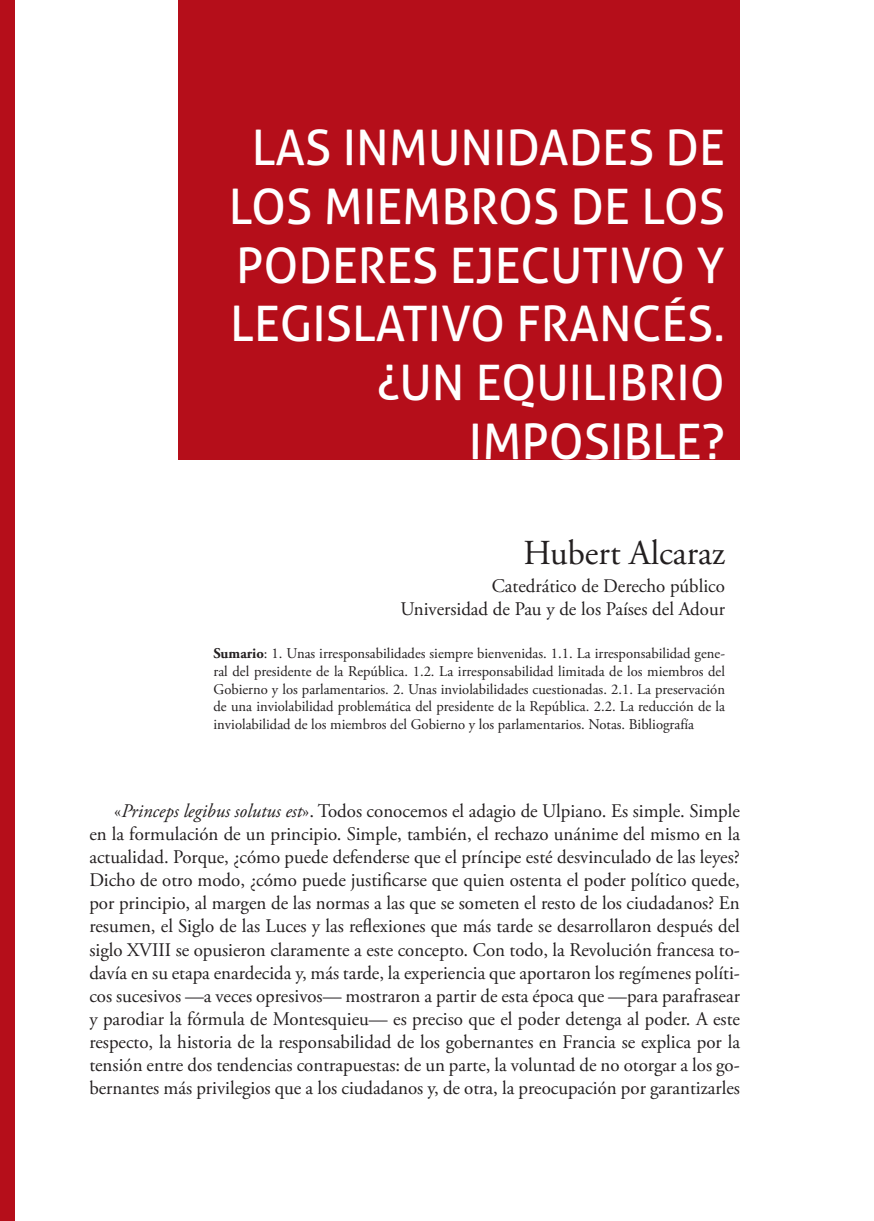
<style>
.page{position:relative;width:874px;height:1221px;background:#fff}
.page>*{position:absolute;margin:0;border:0;box-sizing:border-box;transform-origin:0 0}
.Titular{font:49px/58.8px "Aller";color:#fff;text-align:right}
.Autor{font:35px "Adobe Garamond Pro";color:#231f20}
.Texto{font:19.25px/23.1px "Adobe Garamond Pro";color:#231f20;text-align:justify}
.Cargo{font:19.25px "Adobe Garamond Pro";color:#231f20}
.Sumario{font:14.88px/17.8px "Adobe Garamond Pro";color:#231f20;text-align:justify}
.s1{font-weight:700}
.s2{font-style:italic}
</style>
<div class="page">
<div style="left:0;top:0;width:15px;height:1220px;background:#b50e1a"></div>
<div style="left:179px;top:0;width:560px;height:459px;background:#b50e1a"></div>
<p class="Titular" style="left:229px;top:118px;width:497px">LAS INMUNIDADES DE<br>LOS MIEMBROS DE LOS<br>PODERES EJECUTIVO Y<br>LEGISLATIVO FRANCÉS. ¿UN EQUILIBRIO<br>IMPOSIBLE?</p>
<p class="Autor" style="left:523px;top:532px;width:203px">Hubert Alcaraz</p>
<p class="Cargo" style="left:491px;top:574px;width:235px">Catedrático de Derecho público</p>
<p class="Cargo" style="left:400px;top:597px;width:326px">Universidad de Pau y de los Países del Adour</p>
<p class="Sumario" style="left:213px;top:644px;width:512px"><span class="s1">Sumario</span>: 1. Unas irresponsabilidades siempre bienvenidas. 1.1. La irresponsabilidad gene&shy;ral del presidente de la República. 1.2. La irresponsabilidad limitada de los miembros del Gobierno y los parlamentarios. 2. Unas inviolabilidades cuestionadas. 2.1. La preservación de una inviolabilidad problemática del presidente de la República. 2.2. La reducción de la inviolabilidad de los miembros del Gobierno y los parlamentarios. Notas. Bibliografía</p>
<p class="Texto" style="left:89px;top:799px;width:651px;text-indent:25px">«<span class="s2">Princeps legibus solutus est</span>». Todos conocemos el adagio de Ulpiano. Es simple. Simple en la formulación de un principio. Simple, también, el rechazo unánime del mismo en la actualidad. Porque, ¿cómo puede defenderse que el príncipe esté desvinculado de las leyes?<br>Dicho de otro modo, ¿cómo puede justificarse que quien ostenta el poder político quede, por principio, al margen de las normas a las que se someten el resto de los ciudadanos? En resumen, el Siglo de las Luces y las reflexiones que más tarde se desarrollaron después del siglo XVIII se opusieron claramente a este concepto. Con todo, la Revolución francesa to&shy;davía en su etapa enardecida y, más tarde, la experiencia que aportaron los regímenes políti&shy;cos sucesivos —a veces opresivos— mostraron a partir de esta época que —para parafrasear y parodiar la fórmula de Montesquieu— es preciso que el poder detenga al poder. A este respecto, la historia de la responsabilidad de los gobernantes en Francia se explica por la tensión entre dos tendencias contrapuestas: de un parte, la voluntad de no otorgar a los go&shy;bernantes más privilegios que a los ciudadanos y, de otra, la preocupación por garantizarles</p>
</div>
